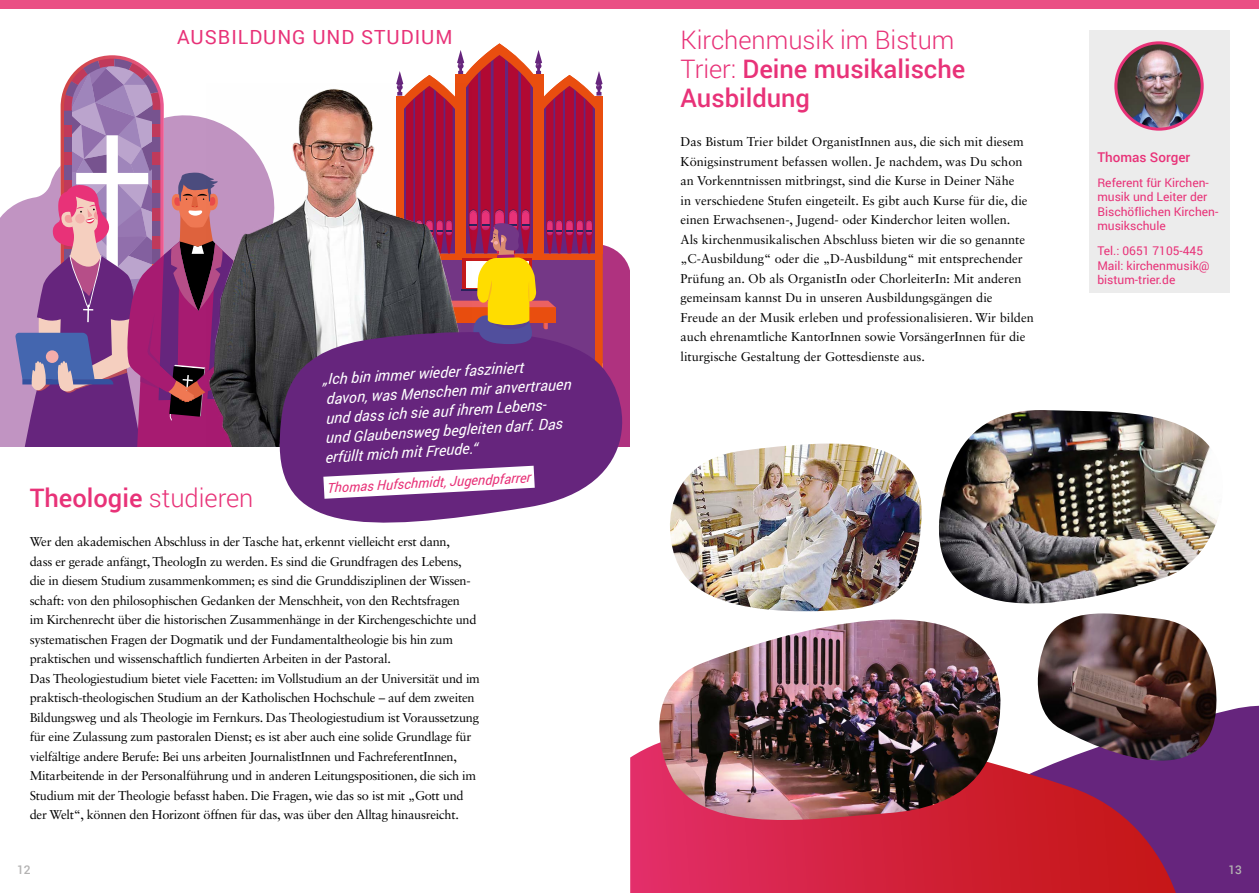
<style>
.page{position:relative;width:1259px;height:893px;background:#fff}
.page>*{position:absolute;margin:0;border:0;box-sizing:border-box;transform-origin:0 0}
.t1{font:500 25.5px/29.2px "Roboto";color:#e83278}
.t2{font:19.5px "Roboto";letter-spacing:.05em;color:#e83278}
.t3{font:italic 15px "Roboto";color:#fff}
.t4{font:italic 13.5px "Roboto";color:#e83278}
.t5{font:500 13.5px "Roboto";color:#e83278}
.t6{font:12.75px/19.5px "Sabon LT Std";letter-spacing:-.02em;color:#000}
.t7{font:12.75px/19.5px "Sabon LT Std";color:#000}
.t8{font:12px/14.4px "Roboto";color:#e83278}
.t9{font:500 12px "Roboto";color:#b3b2b2}
.s1{font-weight:300}
</style>
<div class="page">
<div style="left:0;top:0;width:1259px;height:9px;background:#ea4f84"></div>
<svg style="left:1000px;top:693px;width:259px;height:200px;background:#783f8c"></svg>
<svg style="left:630px;top:726px;width:545px;height:167px;background:#c62b4d"></svg>
<svg style="left:603px;top:245px;width:26px;height:79px;background:#b6448a"></svg>
<div style="left:0;top:204px;width:15px;height:242px;background:#c194c2"></div>
<svg style="left:15px;top:55px;width:191px;height:391px"></svg>
<img style="left:206px;top:89px;width:190px;height:357px">
<svg style="left:276px;top:324px;width:354px;height:199px;background:#7d488c"></svg>
<svg style="left:396px;top:43px;width:207px;height:352px;background:#9d4460"></svg>
<div style="left:1089px;top:30px;width:140px;height:263px;background:#ececec"></div>
<img style="left:1116px;top:43px;width:86px;height:86px;border-radius:43px">
<div style="left:1114px;top:41px;width:89px;height:90px;border:3px solid #e83278;border-radius:50%"></div>
<svg style="left:323px;top:466px;width:212px;height:33px"></svg>
<img style="left:659px;top:620px;width:341px;height:202px">
<img style="left:938px;top:410px;width:279px;height:194px">
<img style="left:670px;top:444px;width:251px;height:168px">
<img style="left:1036px;top:613px;width:182px;height:149px">
<h2 class="t2" style="left:177px;top:23px;width:277px">AUSBILDUNG UND STUDIUM</h2>
<p class="t3" style="left:322px;top:370px;width:203px;rotate:-4deg">„Ich bin immer wieder fasziniert</p>
<p class="t3" style="left:325px;top:389px;width:247px;rotate:-4deg">davon, was Menschen mir anvertrauen</p>
<p class="t3" style="left:325px;top:409px;width:233px;rotate:-4deg">und dass ich sie auf ihrem Lebens-</p>
<p class="t3" style="left:325px;top:428px;width:239px;rotate:-4deg">und Glaubensweg begleiten darf. Das</p>
<p class="t3" style="left:324px;top:448px;width:154px;rotate:-4deg">erfüllt mich mit Freude.“</p>
<p class="t4" style="left:326px;top:479px;width:206px;rotate:-3deg">Thomas Hufschmidt, Jugendpfarrer</p>
<h1 class="t1" style="left:30px;top:482px;width:225px">Theologie <span class="s1">studieren</span></h1>
<p class="t6" style="left:30px;top:532px;width:451px">Wer den akademischen Abschluss in der Tasche hat, erkennt vielleicht erst dann,<br>dass er gerade anfängt, TheologIn zu werden. Es sind die Grundfragen des Lebens, die in diesem Studium zusammenkommen; es sind die Grunddisziplinen der Wissen&shy;schaft: von den philosophischen Gedanken der Menschheit, von den Rechtsfragen<br>im Kirchenrecht über die historischen Zusammenhänge in der Kirchengeschichte und systematischen Fragen der Dogmatik und der Fundamentaltheologie bis hin zum praktischen und wissenschaftlich fundierten Arbeiten in der Pastoral.<br>Das Theologiestudium bietet viele Facetten: im Vollstudium an der Universität und im praktisch-theologischen Studium an der Katholischen Hochschule – auf dem zweiten Bildungsweg und als Theologie im Fernkurs. Das Theologiestudium ist Voraussetzung für eine Zulassung zum pastoralen Dienst; es ist aber auch eine solide Grundlage für vielfältige andere Berufe: Bei uns arbeiten JournalistInnen und FachreferentInnen, Mitarbeitende in der Personalführung und in anderen Leitungspositionen, die sich im Studium mit der Theologie befasst haben. Die Fragen, wie das so ist mit „Gott und der Welt“, können den Horizont öffnen für das, was über den Alltag hinausreicht.</p>
<h1 class="t1" style="left:680px;top:24px;width:286px"><span class="s1">Kirchenmusik im Bistum<br>Trier:</span> Deine musikalische<br>Ausbildung</h1>
<p class="t7" style="left:680px;top:132px;width:355px">Das Bistum Trier bildet OrganistInnen aus, die sich mit diesem Königsinstrument befassen wollen. Je nachdem, was Du schon an Vorkenntnissen mitbringst, sind die Kurse in Deiner Nähe<br>in verschiedene Stufen eingeteilt. Es gibt auch Kurse für die, die einen Erwachsenen-, Jugend- oder Kinderchor leiten wollen.<br>Als kirchenmusikalischen Abschluss bieten wir die so genannte „C-Ausbildung“ oder die „D-Ausbildung“ mit entsprechender Prüfung an. Ob als OrganistIn oder ChorleiterIn: Mit anderen gemeinsam kannst Du in unseren Ausbildungsgängen die<br>Freude an der Musik erleben und professionalisieren. Wir bilden auch ehrenamtliche KantorInnen sowie VorsängerInnen für die liturgische Gestaltung der Gottesdienste aus.</p>
<p class="t5" style="left:1097px;top:148px;width:94px">Thomas Sorger</p>
<p class="t8" style="left:1097px;top:175px;width:122px">Referent für Kirchen&shy;musik und Leiter der<br>Bischöflichen Kirchen&shy;musikschule</p>
<p class="t8" style="left:1097px;top:243px;width:114px">Tel.: 0651 7105-445<br>Mail: kirchenmusik@ bistum-trier.de</p>
<p class="t9" style="left:17px;top:861px;width:15px">12</p>
<p class="t9" style="left:1228px;top:861px;width:15px">13</p>
</div>
